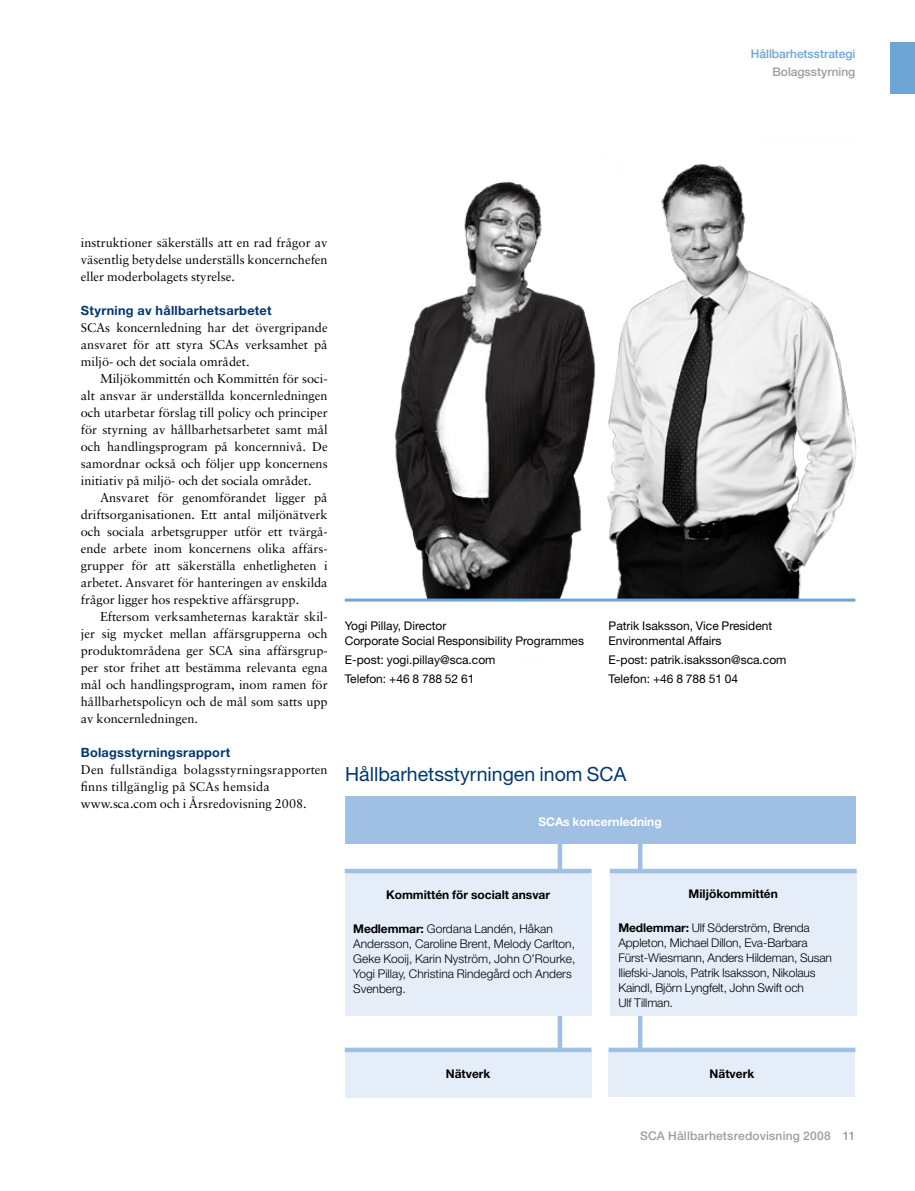
<style>
.page{position:relative;width:915px;height:1191px;background:#fff}
.page>*{position:absolute;margin:0;border:0;box-sizing:border-box;transform-origin:0 0}
.t1{font:19.5px "Helvetica Neue LT Std";color:#003772}
.t2{font:12.75px/17px "Sabon LT Std";color:#000;text-align:justify}
.t3{font:12.75px/17px "Sabon LT Std";letter-spacing:.02em;color:#000}
.t4{font:700 12.75px "Helvetica Neue LT Std";letter-spacing:.02em;color:#003772}
.t5{font:300 12px/15px "Helvetica Neue LT Std";letter-spacing:-.01em;color:#000}
.t6{font:12px/15px "Helvetica Neue LT Std";color:#000}
.t7{font:700 12px "Helvetica Neue LT Std";color:#000}
.t8{font:500 12px "Helvetica Neue LT Std";letter-spacing:.015em;color:#9c9d9f}
.t9{font:500 12px "Helvetica Neue LT Std";color:#6da5d5}
.t10{font:700 12px "Helvetica Neue LT Std";color:#fff}
.s1{font-weight:700}
</style>
<div class="page">
<img style="left:640px;top:163px;width:217px;height:436px">
<img style="left:394px;top:182px;width:246px;height:416px">
<div style="left:557px;top:829px;width:5px;height:242px;background:#9fc0e2"></div>
<div style="left:637px;top:829px;width:5px;height:242px;background:#9fc0e2"></div>
<div style="left:344px;top:873px;width:247px;height:143px;background:#e5eef8"></div>
<div style="left:609px;top:872px;width:247px;height:144px;background:#e5eef8"></div>
<div style="left:608px;top:1052px;width:247px;height:45px;background:#e5eef8"></div>
<div style="left:344px;top:1052px;width:247px;height:45px;background:#e5eef8"></div>
<div style="left:344px;top:796px;width:511px;height:47px;background:#9fc0e2"></div>
<div style="left:609px;top:868px;width:247px;height:5px;background:#9fc0e2"></div>
<div style="left:344px;top:868px;width:247px;height:5px;background:#9fc0e2"></div>
<div style="left:608px;top:1047px;width:247px;height:5px;background:#9fc0e2"></div>
<div style="left:344px;top:1047px;width:247px;height:5px;background:#9fc0e2"></div>
<hr style="left:344px;top:598px;width:511px;height:3px;background:#6da5d5">
<div style="left:889px;top:43px;width:25px;height:51px;background:#6da5d5"></div>
<p class="t9" style="left:750px;top:47px;width:106px">Hållbarhetsstrategi</p>
<p class="t8" style="left:772px;top:65px;width:84px">Bolagsstyrning</p>
<p class="t2" style="left:81px;top:234px;width:248px">instruktioner säkerställs att en rad frågor av väsentlig betydelse underställs koncernchefen eller moderbolagets styrelse.</p>
<p class="t4" style="left:81px;top:302px;width:192px">Styrning av hållbarhetsarbetet</p>
<p class="t2" style="left:81px;top:319px;width:248px">SCAs koncernledning har det övergripande ansvaret för att styra SCAs verksamhet på miljö- och det sociala området.</p>
<p class="t2" style="left:81px;top:370px;width:248px;text-indent:19px">Miljökommittén och Kommittén för soci&shy;alt ansvar är underställda koncernledningen och utarbetar förslag till policy och principer för styrning av hållbarhetsarbetet samt mål och handlingsprogram på koncernnivå. De samordnar också och följer upp koncernens initiativ på miljö- och det sociala området.</p>
<p class="t2" style="left:81px;top:489px;width:248px;text-indent:19px">Ansvaret för genomförandet ligger på driftsorganisationen. Ett antal miljönätverk och sociala arbetsgrupper utför ett tvärgå&shy;ende arbete inom koncernens olika affärs&shy;grupper för att säkerställa enhetligheten i arbetet. Ansvaret för hanteringen av enskilda frågor ligger hos respektive affärsgrupp.</p>
<p class="t2" style="left:81px;top:608px;width:248px;text-indent:19px">Eftersom verksamheternas karaktär skil&shy;jer sig mycket mellan affärsgrupperna och produktområdena ger SCA sina affärsgrup&shy;per stor frihet att bestämma relevanta egna mål och handlingsprogram, inom ramen för hållbarhetspolicyn och de mål som satts upp av koncernledningen.</p>
<p class="t4" style="left:81px;top:744px;width:151px">Bolagsstyrningsrapport</p>
<p class="t3" style="left:81px;top:761px;width:248px">Den fullständiga bolagsstyrningsrapporten finns tillgänglig på SCAs hemsida www.sca.com och i Årsredovisning 2008.</p>
<p class="t6" style="left:344px;top:617px;width:241px">Yogi Pillay, Director<br>Corporate Social Responsibility Programmes</p>
<p class="t6" style="left:344px;top:650px;width:152px;line-height:19.2px">E-post: yogi.pillay@sca.com<br>Telefon: +46 8 788 52 61</p>
<p class="t6" style="left:608px;top:617px;width:165px">Patrik Isaksson, Vice President<br>Environmental Affairs</p>
<p class="t6" style="left:608px;top:650px;width:179px;line-height:19.2px">E-post: patrik.isaksson@sca.com<br>Telefon: +46 8 788 51 04</p>
<h1 class="t1" style="left:345px;top:762px;width:282px">Hållbarhetsstyrningen inom SCA</h1>
<p class="t10" style="left:538px;top:814px;width:125px">SCAs koncernledning</p>
<p class="t7" style="left:386px;top:887px;width:165px">Kommittén för socialt ansvar</p>
<p class="t5" style="left:353px;top:921px;width:223px"><span class="s1">Medlemmar:</span> Gordana Landén, Håkan Andersson, Caroline Brent, Melody Carlton, Geke Kooij, Karin Nyström, John O’Rourke, Yogi Pillay, Christina Rindegård och Anders Svenberg.</p>
<p class="t7" style="left:688px;top:886px;width:91px">Miljökommittén</p>
<p class="t5" style="left:618px;top:920px;width:215px"><span class="s1">Medlemmar:</span> Ulf Söderström, Brenda Appleton, Michael Dillon, Eva-Barbara Fürst-Wiesmann, Anders Hildeman, Susan Iliefski-Janols, Patrik Isaksson, Nikolaus Kaindl, Björn Lyngfelt, John Swift och<br>Ulf Tillman.</p>
<p class="t7" style="left:445px;top:1066px;width:46px">Nätverk</p>
<p class="t7" style="left:709px;top:1066px;width:46px">Nätverk</p>
<p class="t8" style="left:640px;top:1128px;width:217px">SCA Hållbarhetsredovisning 2008 11</p>
</div>
